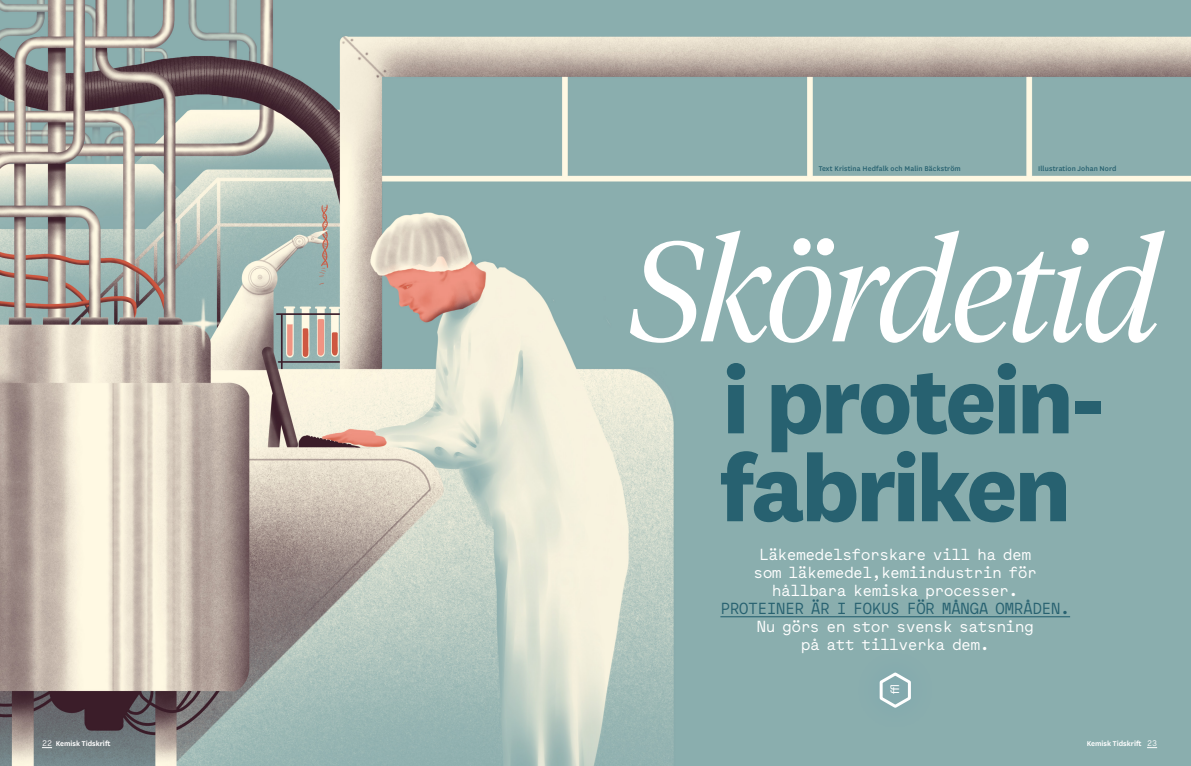
<style>
.page{position:relative;width:1191px;height:766px;background:#fff}
.page>*{position:absolute;margin:0;border:0;box-sizing:border-box;transform-origin:0 0}
.Bröd_National{font:italic 300 141.3px "Tiempos Headline";letter-spacing:-.03em;color:#fff}
.Bröd_National-2{font:700 95.4px "National 2";letter-spacing:-.03em;color:#276170}
.Ingress_stor{font:16px/18px "Maax Mono";letter-spacing:-.04em;color:#fff;text-align:center}
.t1{font:600 8.1px "National";color:#fff}
.Bildtext{font:500 8px "National";letter-spacing:.01em;color:#276170}
.s1{font-family:"Maax Mono";font-weight:400}
.s2{color:#276170}
</style>
<div class="page">
<img style="left:0;top:0;width:1191px;height:765px">
<hr style="left:720px;top:616px;width:350px;height:1px;background:#276170">
<div style="left:854px;top:649px;width:81px;height:81px;background:#89adae"></div>
<svg style="left:879px;top:672px;width:32px;height:36px"></svg>
<p class="t1" style="left:42px;top:737px;width:70px"><span class="s1">22</span> Kemisk Tidskrift</p>
<p class="Bildtext" style="left:818px;top:163px;width:144px">Text Kristina Hedfalk och Malin Bäckström</p>
<p class="Bildtext" style="left:1038px;top:163px;width:80px">Illustration Johan Nord</p>
<p class="Bröd_National" style="left:628px;top:195px;width:535px">Skördetid</p>
<p class="Bröd_National-2" style="left:722px;top:341px;width:383px">i protein-</p>
<p class="Bröd_National-2" style="left:719px;top:429px;width:353px">fabriken</p>
<p class="Ingress_stor" style="left:720px;top:544px;width:351px">Läkemedelsforskare vill ha dem<br>som läkemedel,kemiindustrin för hållbara kemiska processer.<br><span class="s2">PROTEINER ÄR I FOKUS FÖR MÅNGA OMRÅDEN.</span></p>
<p class="Ingress_stor" style="left:756px;top:616px;width:279px">Nu görs en stor svensk satsning på att tillverka dem.</p>
<p class="t1" style="left:1086px;top:737px;width:72px">Kemisk Tidskrift <span class="s1">23</span></p>
</div>
